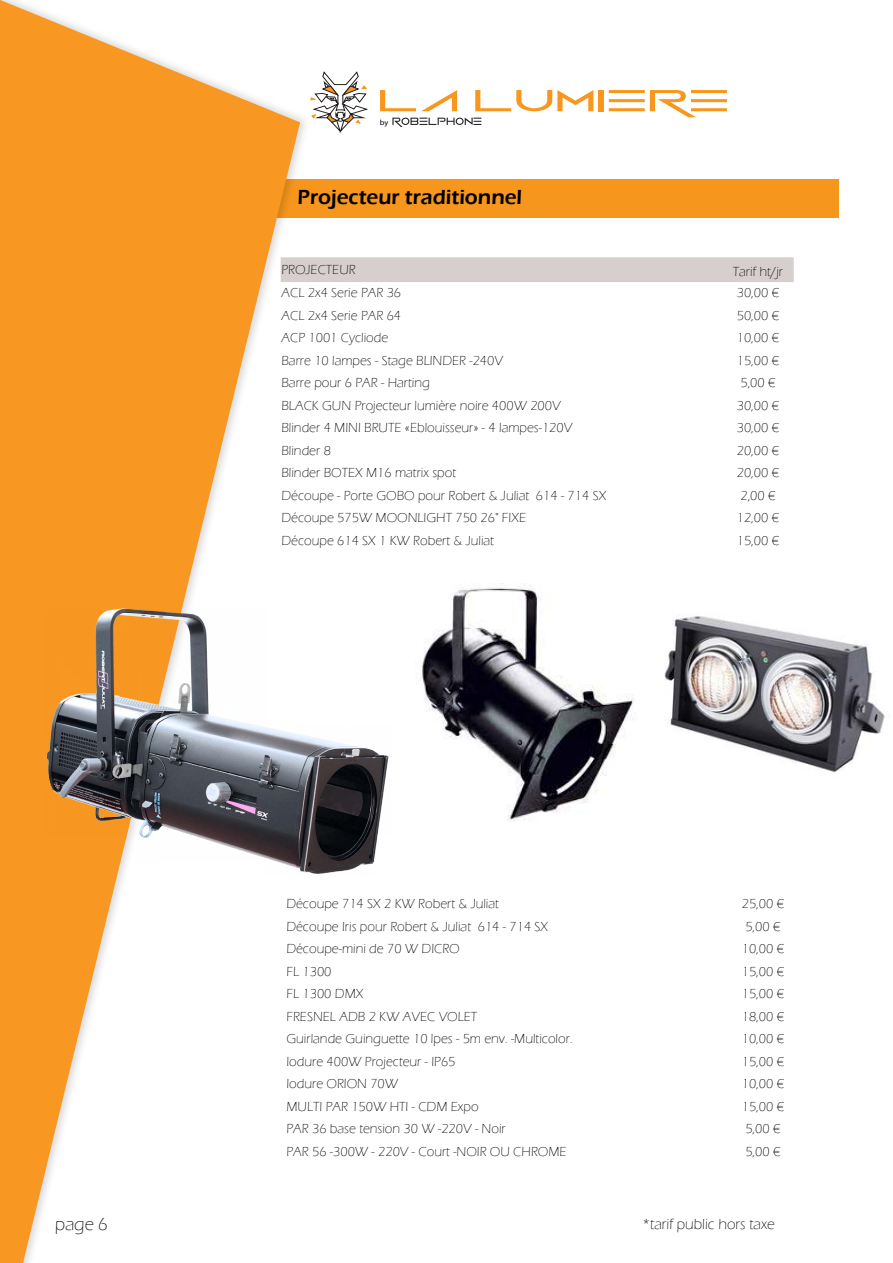
<style>
.page{position:relative;width:893px;height:1263px;background:#fff}
.page>*{position:absolute;margin:0;border:0;box-sizing:border-box;transform-origin:0 0}
.t1{font:31.05px "Vermin Vibes 2";color:#f8971d;scale:1.69 1}
.t2{font:600 21px "Eras ITC";color:#000}
.t3{font:300 18px "Eras ITC";color:#000}
.t4{font:300 15px "Eras ITC";color:#000}
.t5{font:300 13.5px "Eras ITC";color:#000}
.t6{font:7.65px "Myriad Pro";color:#000;scale:1.08 1}
</style>
<div class="page">
<img style="left:420px;top:583px;width:214px;height:238px">
<div style="left:0;top:179px;width:839px;height:38px;background:#f7961c"></div>
<svg style="left:392px;top:118px;width:89px;height:9px"></svg>
<svg style="left:312px;top:71px;width:56px;height:62px"></svg>
<div style="left:312px;top:257px;width:482px;height:25px;background:#d7cfcd"></div>
<div style="left:0;top:0;width:312px;height:1263px;background:#000;opacity:.16"></div>
<svg style="left:0;top:0;width:300px;height:1263px;fill:#f89721"></svg>
<img style="left:33px;top:599px;width:356px;height:289px">
<img style="left:664px;top:616px;width:221px;height:157px">
<h1 class="t1" style="left:380px;top:87px;width:210px">LA LUMIERE</h1>
<p class="t6" style="left:380px;top:118px;width:9px">by</p>
<h2 class="t2" style="left:298px;top:185px;width:226px">Projecteur traditionnel</h2>
<p class="t5" style="left:281px;top:262px;width:76px">PROJECTEUR</p>
<p class="t5" style="left:733px;top:264px;width:52px">Tarif ht/jr</p>
<p class="t5" style="left:281px;top:285px;width:121px">ACL 2x4 Serie PAR 36</p>
<p class="t5" style="left:737px;top:285px;width:44px">30,00 €</p>
<p class="t5" style="left:281px;top:308px;width:121px">ACL 2x4 Serie PAR 64</p>
<p class="t5" style="left:737px;top:308px;width:44px">50,00 €</p>
<p class="t5" style="left:281px;top:330px;width:108px">ACP 1001 Cycliode</p>
<p class="t5" style="left:737px;top:330px;width:44px">10,00 €</p>
<p class="t5" style="left:281px;top:353px;width:223px">Barre 10 lampes - Stage BLINDER -240V</p>
<p class="t5" style="left:737px;top:353px;width:44px">15,00 €</p>
<p class="t5" style="left:281px;top:375px;width:150px">Barre pour 6 PAR - Harting</p>
<p class="t5" style="left:740px;top:375px;width:37px">5,00 €</p>
<p class="t5" style="left:281px;top:398px;width:281px">BLACK GUN Projecteur lumière noire 400W 200V</p>
<p class="t5" style="left:737px;top:398px;width:44px">30,00 €</p>
<p class="t5" style="left:281px;top:420px;width:292px">Blinder 4 MINI BRUTE «Eblouisseur» - 4 lampes-120V</p>
<p class="t5" style="left:737px;top:420px;width:44px">30,00 €</p>
<p class="t5" style="left:281px;top:443px;width:51px">Blinder 8</p>
<p class="t5" style="left:737px;top:443px;width:44px">20,00 €</p>
<p class="t5" style="left:281px;top:465px;width:176px">Blinder BOTEX M16 matrix spot</p>
<p class="t5" style="left:737px;top:465px;width:44px">20,00 €</p>
<p class="t5" style="left:281px;top:488px;width:326px">Découpe - Porte GOBO pour Robert &amp; Juliat 614 - 714 SX</p>
<p class="t5" style="left:740px;top:488px;width:37px">2,00 €</p>
<p class="t5" style="left:281px;top:510px;width:246px">Découpe 575W MOONLIGHT 750 26° FIXE</p>
<p class="t5" style="left:737px;top:510px;width:44px">12,00 €</p>
<p class="t5" style="left:281px;top:533px;width:214px">Découpe 614 SX 1 KW Robert &amp; Juliat</p>
<p class="t5" style="left:737px;top:533px;width:44px">15,00 €</p>
<p class="t5" style="left:286px;top:896px;width:214px">Découpe 714 SX 2 KW Robert &amp; Juliat</p>
<p class="t5" style="left:742px;top:896px;width:44px">25,00 €</p>
<p class="t5" style="left:286px;top:919px;width:263px">Découpe Iris pour Robert &amp; Juliat 614 - 714 SX</p>
<p class="t5" style="left:745px;top:919px;width:37px">5,00 €</p>
<p class="t5" style="left:286px;top:941px;width:175px">Découpe-mini de 70 W DICRO</p>
<p class="t5" style="left:742px;top:941px;width:44px">10,00 €</p>
<p class="t5" style="left:286px;top:964px;width:47px">FL 1300</p>
<p class="t5" style="left:742px;top:964px;width:44px">15,00 €</p>
<p class="t5" style="left:286px;top:986px;width:78px">FL 1300 DMX</p>
<p class="t5" style="left:742px;top:986px;width:44px">15,00 €</p>
<p class="t5" style="left:286px;top:1009px;width:192px">FRESNEL ADB 2 KW AVEC VOLET</p>
<p class="t5" style="left:742px;top:1009px;width:44px">18,00 €</p>
<p class="t5" style="left:286px;top:1031px;width:288px">Guirlande Guinguette 10 lpes - 5m env. -Multicolor.</p>
<p class="t5" style="left:742px;top:1031px;width:44px">10,00 €</p>
<p class="t5" style="left:286px;top:1054px;width:171px">Iodure 400W Projecteur - IP65</p>
<p class="t5" style="left:742px;top:1054px;width:44px">15,00 €</p>
<p class="t5" style="left:286px;top:1076px;width:113px">Iodure ORION 70W</p>
<p class="t5" style="left:742px;top:1076px;width:44px">10,00 €</p>
<p class="t5" style="left:286px;top:1099px;width:194px">MULTI PAR 150W HTI - CDM Expo</p>
<p class="t5" style="left:742px;top:1099px;width:44px">15,00 €</p>
<p class="t5" style="left:286px;top:1121px;width:221px">PAR 36 base tension 30 W -220V - Noir</p>
<p class="t5" style="left:745px;top:1121px;width:37px">5,00 €</p>
<p class="t5" style="left:286px;top:1144px;width:282px">PAR 56 -300W - 220V - Court -NOIR OU CHROME</p>
<p class="t5" style="left:745px;top:1144px;width:37px">5,00 €</p>
<h3 class="t3" style="left:55px;top:1213px;width:54px">page 6</h3>
<p class="t4" style="left:643px;top:1216px;width:134px">*tarif public hors taxe</p>
</div>
